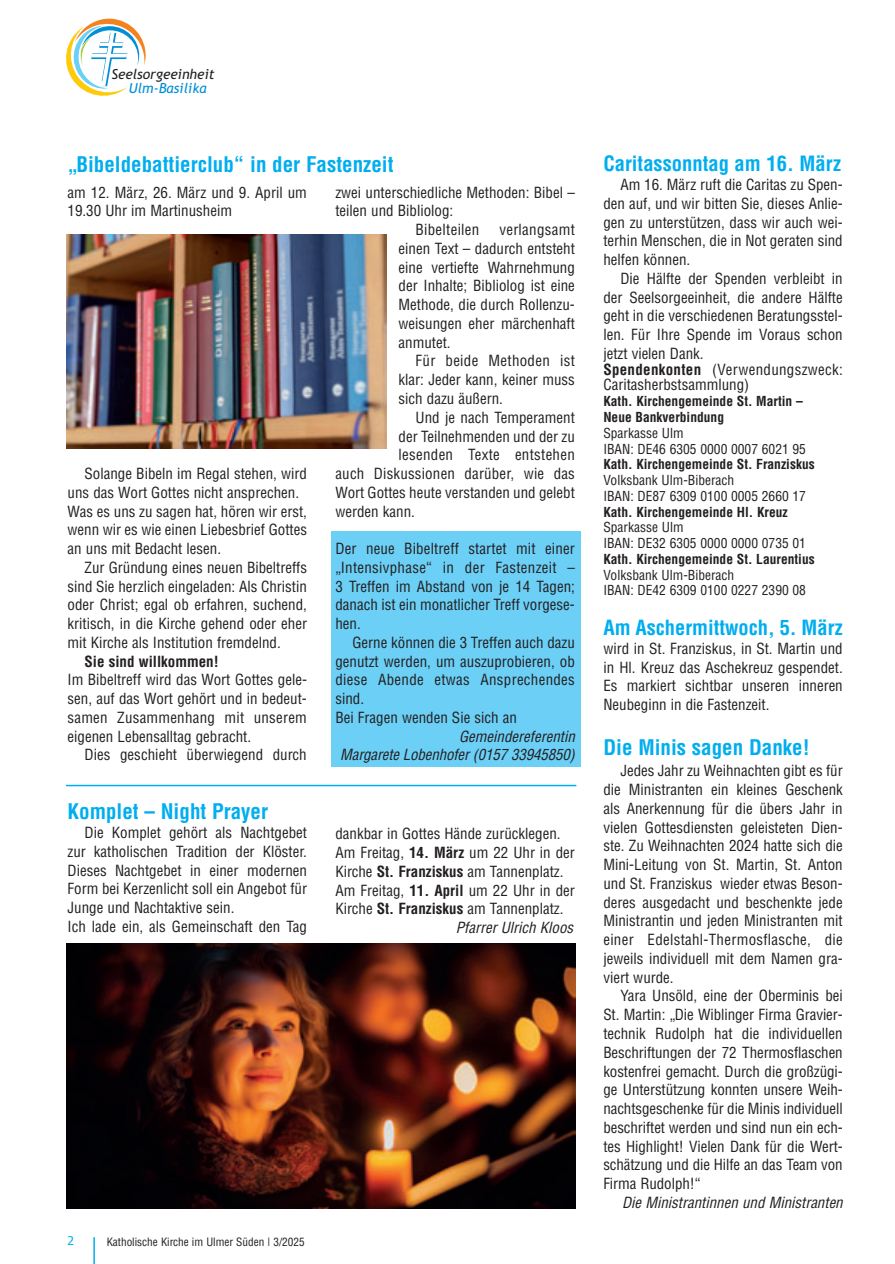
<style>
.page{position:relative;width:895px;height:1264px;background:#fff}
.page>*{position:absolute;margin:0;border:0;box-sizing:border-box;transform-origin:0 0}
.t1{font:700 condensed 21px "Helvetica";color:#00aeef}
.t2{font:700 condensed 20.55px "Helvetica";color:#00aeef}
.t3{font:700 condensed 20.4px "Helvetica";color:#00aeef}
.t4{font:condensed 15px/18.8px "Helvetica";color:#231f20;text-align:justify}
.t5{font:italic condensed 15px/18.8px "Helvetica";color:#231f20;text-align:right}
.t6{font:condensed 15px "Helvetica";letter-spacing:.02em;color:#231f20}
.t7{font:700 condensed 15px "Helvetica";color:#231f20}
.t8{font:italic 13.8px "Trebuchet MS";color:#231f20}
.t9{font:italic 13.8px "Trebuchet MS";color:#008fd5}
.t10{font:condensed 13.5px/15.8px "Helvetica";color:#231f20}
.t11{font:700 condensed 13.5px/15.8px "Helvetica";color:#231f20}
.t12{font:12px "Tahoma";color:#00aeef}
.t13{font:condensed 11.25px "Helvetica";color:#231f20}
.s1{font-weight:700}
</style>
<div class="page">
<div style="left:331px;top:531px;width:250px;height:236px;background:#6bcff6"></div>
<hr style="left:93px;top:1236px;width:2px;height:27px;background:#00aeef">
<svg style="left:66px;top:19px;width:80px;height:77px"></svg>
<img style="left:66px;top:234px;width:321px;height:214px">
<img style="left:66px;top:943px;width:510px;height:265px">
<hr style="left:66px;top:784px;width:510px;height:2px;background:#00aeef">
<p class="t8" style="left:111px;top:69px;width:105px">Seelsorgeeinheit</p>
<p class="t9" style="left:129px;top:83px;width:79px">Ulm-Basilika</p>
<h1 class="t1" style="left:68px;top:153px;width:328px">„Bibeldebattierclub“ in der Fastenzeit</h1>
<p class="t4" style="left:68px;top:183px;width:241px">am 12. März, 26. März und 9. April um<br>19.30 Uhr im Martinusheim</p>
<p class="t4" style="left:68px;top:464px;width:241px;text-align:left;text-indent:17px">Solange Bibeln im Regal stehen, wird uns das Wort Gottes nicht ansprechen.<br>Was es uns zu sagen hat, hören wir erst, wenn wir es wie einen Liebesbrief Gottes an uns mit Bedacht lesen.</p>
<p class="t4" style="left:68px;top:558px;width:241px;text-indent:17px">Zur Gründung eines neuen Bibeltreffs sind Sie herzlich eingeladen: Als Christin oder Christ; egal ob erfahren, suchend, kritisch, in die Kirche gehend oder eher mit Kirche als Institution fremdelnd.</p>
<p class="t7" style="left:85px;top:652px;width:136px">Sie sind willkommen!</p>
<p class="t4" style="left:68px;top:670px;width:241px">Im Bibeltreff wird das Wort Gottes gele&shy;sen, auf das Wort gehört und in bedeut&shy;samen Zusammenhang mit unserem eigenen Lebensalltag gebracht.</p>
<p class="t4" style="left:85px;top:745px;width:224px">Dies geschieht überwiegend durch</p>
<h1 class="t1" style="left:68px;top:799px;width:202px">Komplet – Night Prayer</h1>
<p class="t4" style="left:68px;top:823px;width:241px;text-align:left;text-indent:17px">Die Komplet gehört als Nachtgebet zur katholischen Tradition der Klöster.<br>Dieses Nachtgebet in einer modernen Form bei Kerzenlicht soll ein Angebot für Junge und Nachtaktive sein.<br>Ich lade ein, als Gemeinschaft den Tag</p>
<p class="t4" style="left:335px;top:183px;width:241px">zwei unterschiedliche Methoden: Bibel –</p>
<p class="t4" style="left:335px;top:202px;width:119px">teilen und Bibliolog:</p>
<p class="t6" style="left:416px;top:221px;width:65px">Bibelteilen</p>
<p class="t4" style="left:399px;top:220px;width:178px;text-indent:101px">verlangsamt einen Text – dadurch entsteht eine vertiefte Wahrnehmung der Inhalte; Bibliolog ist eine Methode, die durch Rollenzu&shy;weisungen eher märchenhaft anmutet.</p>
<p class="t4" style="left:399px;top:352px;width:178px;text-indent:17px">Für beide Methoden ist klar: Jeder kann, keiner muss sich dazu äußern.</p>
<p class="t4" style="left:416px;top:408px;width:161px">Und je nach Temperament</p>
<p class="t4" style="left:399px;top:427px;width:178px">der Teilnehmenden und der zu</p>
<p class="t6" style="left:399px;top:446px;width:178px">lesenden Texte entstehen</p>
<p class="t4" style="left:335px;top:464px;width:241px">auch Diskussionen darüber, wie das</p>
<p class="t4" style="left:335px;top:483px;width:241px">Wort Gottes heute verstanden und gelebt</p>
<p class="t4" style="left:335px;top:502px;width:81px">werden kann.</p>
<p class="t4" style="left:335px;top:539px;width:241px">Der neue Bibeltreff startet mit einer „Intensivphase“ in der Fastenzeit – 3 Treffen im Abstand von je 14 Tagen; danach ist ein monatlicher Treff vorgese&shy;hen.</p>
<p class="t4" style="left:335px;top:633px;width:241px;text-align:left;text-indent:17px">Gerne können die 3 Treffen auch dazu genutzt werden, um auszuprobieren, ob diese Abende etwas Ansprechendes sind.<br>Bei Fragen wenden Sie sich an</p>
<p class="t5" style="left:340px;top:727px;width:236px">Gemeindereferentin<br>Margarete Lobenhofer (0157 33945850)</p>
<p class="t4" style="left:335px;top:824px;width:227px">dankbar in Gottes Hände zurücklegen.</p>
<p class="t4" style="left:335px;top:843px;width:241px">Am Freitag, <span class="s1">14. März</span> um 22 Uhr in der</p>
<p class="t4" style="left:335px;top:862px;width:229px">Kirche <span class="s1">St. Franziskus</span> am Tannenplatz.</p>
<p class="t4" style="left:335px;top:881px;width:241px">Am Freitag, <span class="s1">11. April</span> um 22 Uhr in der</p>
<p class="t4" style="left:335px;top:899px;width:229px">Kirche <span class="s1">St. Franziskus</span> am Tannenplatz.</p>
<p class="t5" style="left:456px;top:918px;width:119px">Pfarrer Ulrich Kloos</p>
<p class="t12" style="left:68px;top:1233px;width:8px">2</p>
<p class="t13" style="left:107px;top:1235px;width:199px">Katholische Kirche im Ulmer Süden | 3/2025</p>
<h2 class="t2" style="left:603px;top:152px;width:239px">Caritassonntag am 16. März</h2>
<p class="t4" style="left:603px;top:175px;width:241px;text-indent:17px">Am 16. März ruft die Caritas zu Spen&shy;den auf, und wir bitten Sie, dieses Anlie&shy;gen zu unterstützen, dass wir auch wei&shy;terhin Menschen, die in Not geraten sind helfen können.</p>
<p class="t4" style="left:603px;top:269px;width:241px;text-indent:17px">Die Hälfte der Spenden verbleibt in der Seelsorgeeinheit, die andere Hälfte geht in die verschiedenen Beratungsstel&shy;len. Für Ihre Spende im Voraus schon jetzt vielen Dank.</p>
<p class="t4" style="left:603px;top:361px;width:241px;line-height:15.8px"><span class="s1">Spendenkonten</span> (Verwendungszweck:<br>Caritasherbstsammlung)</p>
<p class="t11" style="left:603px;top:393px;width:201px">Kath. Kirchengemeinde St. Martin –<br>Neue Bankverbindung</p>
<p class="t10" style="left:603px;top:425px;width:204px">Sparkasse Ulm<br>IBAN: DE46 6305 0000 0007 6021 95</p>
<p class="t11" style="left:603px;top:456px;width:213px">Kath. Kirchengemeinde St. Franziskus</p>
<p class="t10" style="left:603px;top:472px;width:204px">Volksbank Ulm-Biberach<br>IBAN: DE87 6309 0100 0005 2660 17</p>
<p class="t11" style="left:603px;top:504px;width:186px">Kath. Kirchengemeinde Hl. Kreuz</p>
<p class="t10" style="left:603px;top:519px;width:204px">Sparkasse Ulm<br>IBAN: DE32 6305 0000 0000 0735 01</p>
<p class="t11" style="left:603px;top:551px;width:213px">Kath. Kirchengemeinde St. Laurentius</p>
<p class="t10" style="left:603px;top:567px;width:204px">Volksbank Ulm-Biberach<br>IBAN: DE42 6309 0100 0227 2390 08</p>
<h3 class="t3" style="left:603px;top:616px;width:241px">Am Aschermittwoch, 5. März</h3>
<p class="t4" style="left:603px;top:639px;width:241px">wird in St. Franziskus, in St. Martin und in Hl. Kreuz das Aschekreuz gespendet.<br>Es markiert sichtbar unseren inneren Neubeginn in die Fastenzeit.</p>
<h1 class="t1" style="left:603px;top:735px;width:208px">Die Minis sagen Danke!</h1>
<p class="t4" style="left:603px;top:761px;width:241px;text-indent:17px">Jedes Jahr zu Weihnachten gibt es für die Ministranten ein kleines Geschenk als Anerkennung für die übers Jahr in vielen Gottesdiensten geleisteten Dien&shy;ste. Zu Weihnachten 2024 hatte sich die Mini-Leitung von St. Martin, St. Anton und St. Franziskus wieder etwas Beson&shy;deres ausgedacht und beschenkte jede Ministrantin und jeden Ministranten mit einer Edelstahl-Thermosflasche, die jeweils individuell mit dem Namen gra&shy;viert wurde.</p>
<p class="t4" style="left:603px;top:986px;width:241px;text-indent:17px">Yara Unsöld, eine der Oberminis bei St. Martin: „Die Wiblinger Firma Gravier&shy;technik Rudolph hat die individuellen Beschriftungen der 72 Thermosflaschen kostenfrei gemacht. Durch die großzügi&shy;ge Unterstützung konnten unsere Weih - nachtsgeschenke für die Minis individuell beschriftet werden und sind nun ein ech&shy;tes Highlight! Vielen Dank für die Wert&shy;schätzung und die Hilfe an das Team von Firma Rudolph!“</p>
<p class="t5" style="left:622px;top:1193px;width:222px">Die Ministrantinnen und Ministranten</p>
</div>
